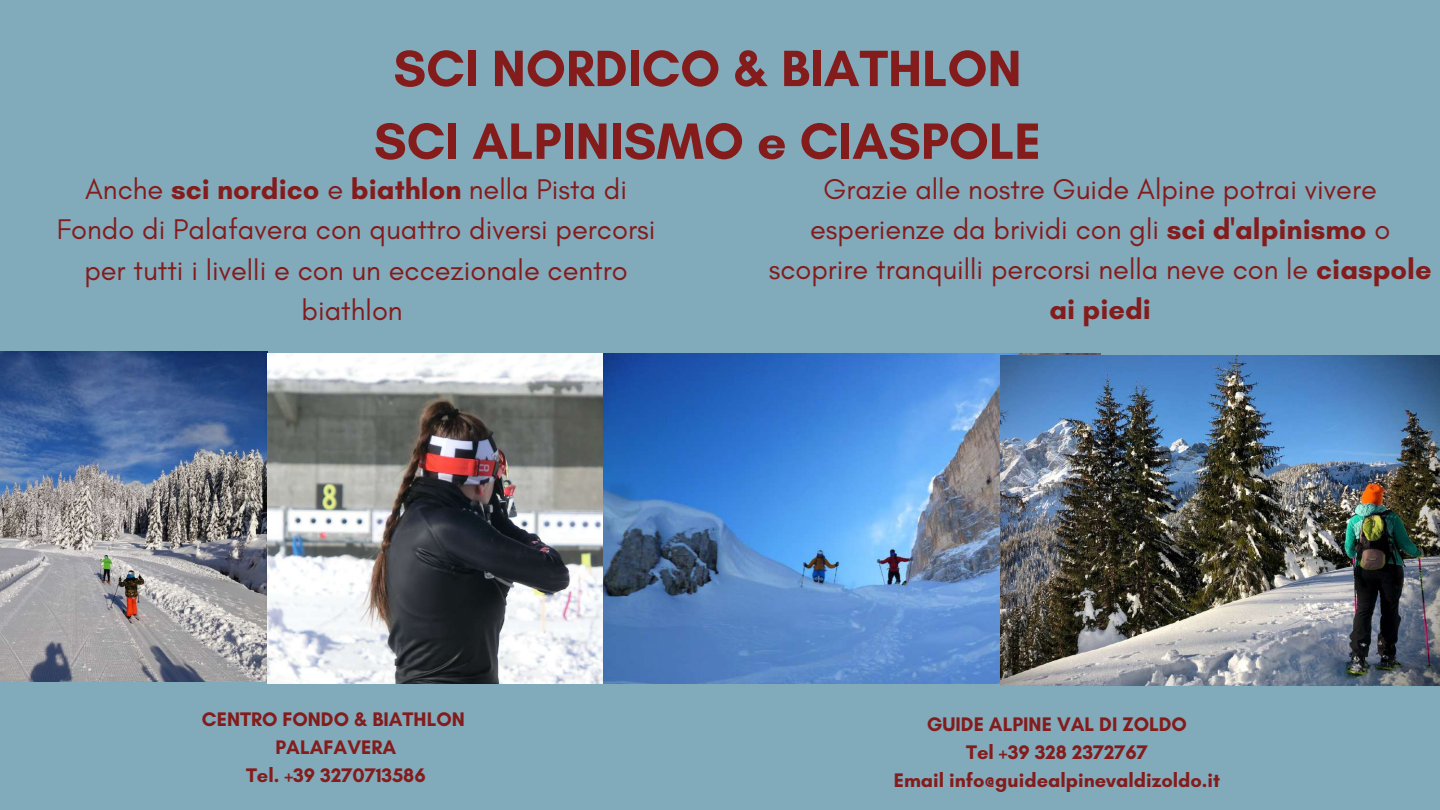
<style>
.page{position:relative;width:1440px;height:810px;background:#81aabb}
.page>*{position:absolute;margin:0;border:0;box-sizing:border-box;transform-origin:0 0}
.t1{font:700 52px/72.8px "Glacial Indifference";color:#841c1c;text-align:center}
.t2{font:29px/40.5px "Glacial Indifference";color:#841c1c;text-align:center}
.t3{font:700 20px/27.8px "Glacial Indifference";color:#841c1c;text-align:center}
.s1{font-weight:700}
</style>
<div class="page">
<img style="left:0;top:352px;width:603px;height:331px">
<img style="left:603px;top:353px;width:497px;height:330px">
<img style="left:1000px;top:356px;width:440px;height:330px">
<h1 class="t1" style="left:374px;top:32px;width:669px">SCI NORDICO &amp; BIATHLON<br>SCI ALPINISMO e CIASPOLE</h1>
<p class="t2" style="left:57px;top:168px;width:600px">Anche <span class="s1">sci nordico</span> e <span class="s1">biathlon</span> nella Pista di Fondo di Palafavera con quattro diversi percorsi per tutti i livelli e con un eccezionale centro biathlon</p>
<p class="t2" style="left:769px;top:168px;width:664px;line-height:40px">Grazie alle nostre Guide Alpine potrai vivere esperienze da brividi con gli <span class="s1">sci d'alpinismo</span> o scoprire tranquilli percorsi nella neve con le <span class="s1">ciaspole ai piedi</span></p>
<p class="t3" style="left:202px;top:705px;width:265px">CENTRO FONDO &amp; BIATHLON<br>PALAFAVERA<br>Tel. +39 3270713586</p>
<p class="t3" style="left:894px;top:711px;width:328px">GUIDE ALPINE VAL DI ZOLDO<br>Tel +39 328 2372767<br>Email info@guidealpinevaldizoldo.it</p>
</div>
